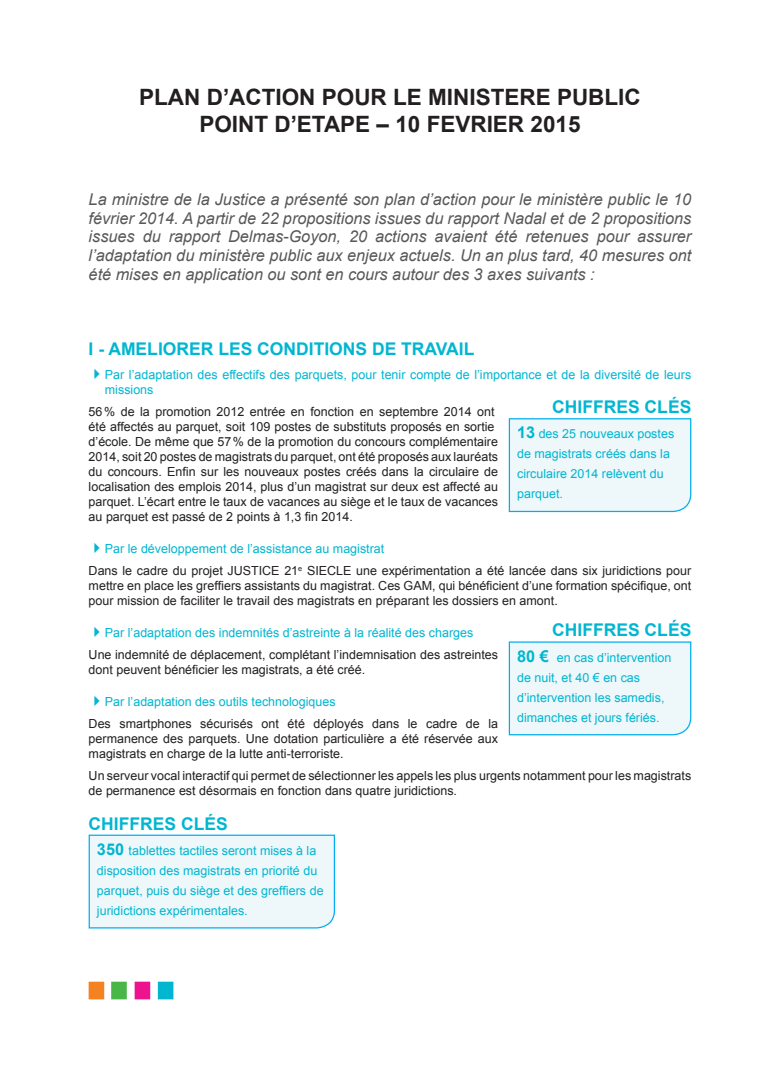
<style>
.page{position:relative;width:780px;height:1088px;background:#fff}
.page>*{position:absolute;margin:0;border:0;box-sizing:border-box;transform-origin:0 0}
.t1{font:700 22.5px/27px "Arial";color:#231f20;text-align:center}
.t2{font:700 17.5px "Arial";color:#00b6d1}
.t3{font:italic 16.25px/18.8px "Arial";color:#57585a;text-align:justify}
.t4{font:12.5px/15px "Arial";color:#231f20}
.t5{font:12.5px/20px "Arial";color:#00b6d1}
.s1{color:#00b6d1}
.s2{font-weight:700;font-size:16.25px}
</style>
<div class="page">
<div style="left:89px;top:982px;width:15px;height:17px;background:#f58220"></div>
<div style="left:111px;top:981px;width:16px;height:18px;background:#49b748"></div>
<div style="left:135px;top:981px;width:15px;height:18px;background:#ed138f"></div>
<div style="left:158px;top:981px;width:15px;height:18px;background:#00b6d1"></div>
<svg style="left:508px;top:418px;width:184px;height:95px"></svg>
<div style="left:508px;top:641px;width:184px;height:95px;background:#eef8fb"></div>
<div style="left:88px;top:834px;width:247px;height:95px;background:#eef8fb"></div>
<h1 class="t1" style="left:139px;top:84px;width:503px">PLAN D’ACTION POUR LE MINISTERE PUBLIC<br>POINT D’ETAPE – 10 FEVRIER 2015</h1>
<p class="t3" style="left:89px;top:190px;width:604px">La ministre de la Justice a présenté son plan d’action pour le ministère public le 10 février 2014. A partir de 22 propositions issues du rapport Nadal et de 2 propositions issues du rapport Delmas-Goyon, 20 actions avaient été retenues pour assurer l’adaptation du ministère public aux enjeux actuels. Un an plus tard, 40 mesures ont été mises en application ou sont en cours autour des 3 axes suivants :</p>
<h2 class="t2" style="left:89px;top:337px;width:387px">I - AMELIORER LES CONDITIONS DE TRAVAIL</h2>
<p class="t5" style="left:105px;top:368px;width:588px;line-height:15px;text-indent:-16px">✔Par l’adaptation des effectifs des parquets, pour tenir compte de l’importance et de la diversité de leurs missions</p>
<p class="t4" style="left:89px;top:405px;width:411px">56% de la promotion 2012 entrée en fonction en septembre 2014 ont été affectés au parquet, soit 109 postes de substituts proposés en sortie d’école. De même que 57% de la promotion du concours complémentaire 2014, soit 20 postes de magistrats du parquet, ont été proposés aux lauréats du concours. Enfin sur les nouveaux postes créés dans la circulaire de localisation des emplois 2014, plus d’un magistrat sur deux est affecté au parquet. L’écart entre le taux de vacances au siège et le taux de vacances au parquet est passé de 2 points à 1,3 fin 2014.</p>
<p class="t4" style="left:89px;top:538px;width:604px;line-height:22.1px"><span class="s1">✔Par le développement de l’assistance au magistrat<br></span>Dans le cadre du projet JUSTICE 21<sup>e</sup> SIECLE une expérimentation a été lancée dans six juridictions pour</p>
<p class="t4" style="left:89px;top:578px;width:604px">mettre en place les greffiers assistants du magistrat. Ces GAM, qui bénéficient d’une formation spécifique, ont pour mission de faciliter le travail des magistrats en préparant les dossiers en amont.</p>
<p class="t4" style="left:89px;top:621px;width:411px;line-height:22.1px"><span class="s1">✔Par l’adaptation des indemnités d’astreinte à la réalité des charges<br></span>Une indemnité de déplacement, complétant l’indemnisation des astreintes</p>
<p class="t4" style="left:89px;top:662px;width:278px">dont peuvent bénéficier les magistrats, a été créé.</p>
<p class="t4" style="left:89px;top:690px;width:411px;line-height:22.1px"><span class="s1">✔Par l’adaptation des outils technologiques<br></span>Des smartphones sécurisés ont été déployés dans le cadre de la</p>
<p class="t4" style="left:89px;top:731px;width:411px">permanence des parquets. Une dotation particulière a été réservée aux magistrats en charge de la lutte anti-terroriste.</p>
<p class="t4" style="left:89px;top:768px;width:604px">Un serveur vocal interactif qui permet de sélectionner les appels les plus urgents notamment pour les magistrats de permanence est désormais en fonction dans quatre juridictions.</p>
<h2 class="t2" style="left:552px;top:395px;width:64px">CHIFFRES</h2>
<h2 class="t2" style="left:644px;top:395px;width:47px">CLÉS</h2>
<p class="t5" style="left:517px;top:424px;width:159px"><span class="s2">13</span> des 25 nouveaux postes de magistrats créés dans la circulaire 2014 relèvent du parquet.</p>
<h2 class="t2" style="left:552px;top:619px;width:64px">CHIFFRES</h2>
<h2 class="t2" style="left:644px;top:619px;width:47px">CLÉS</h2>
<p class="t5" style="left:517px;top:647px;width:156px"><span class="s2">80 €</span> en cas d’intervention de nuit, et 40 € en cas d’intervention les samedis, dimanches et jours fériés.</p>
<h2 class="t2" style="left:89px;top:812px;width:64px">CHIFFRES</h2>
<h2 class="t2" style="left:181px;top:812px;width:47px">CLÉS</h2>
<p class="t5" style="left:97px;top:840px;width:228px"><span class="s2">350</span> tablettes tactiles seront mises à la disposition des magistrats en priorité du parquet, puis du siège et des greffiers de juridictions expérimentales.</p>
</div>
